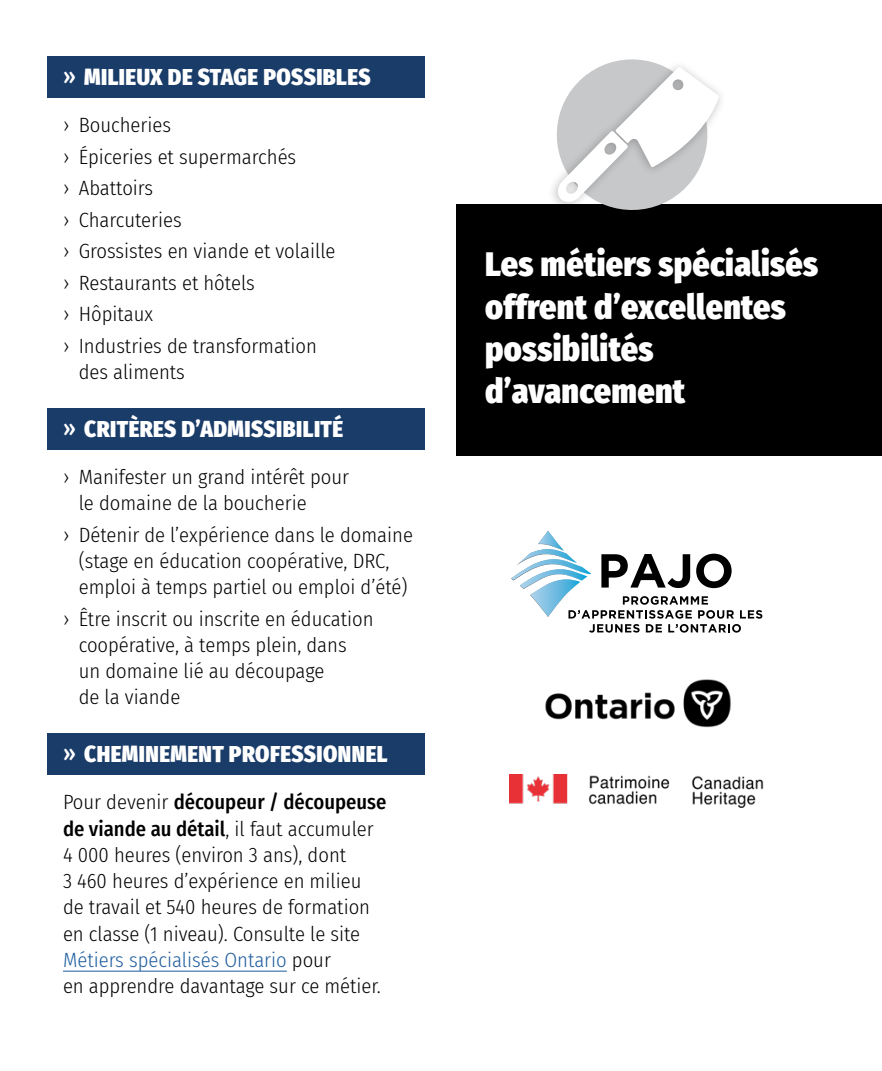
<style>
.page{position:relative;width:882px;height:1071px;background:#fff}
.page>*{position:absolute;margin:0;border:0;box-sizing:border-box;transform-origin:0 0}
.Moyen_titre{font:900 33.6px/42px "Fira Sans Condensed";letter-spacing:.01em;color:#fff}
.Sous_titre_maj_copy{font:900 22.75px "Fira Sans Condensed";letter-spacing:.02em;color:#fff}
.texte_courant{font:300 20.65px/26.2px "Fira Sans Condensed";color:#000}
.s1{font-weight:500}
.s2{color:#215e9e}
</style>
<div class="page">
<div style="left:457px;top:204px;width:425px;height:252px;background:#000"></div>
<div style="left:47px;top:57px;width:378px;height:41px;background:#1a3c69"></div>
<div style="left:47px;top:408px;width:378px;height:42px;background:#1a3c69"></div>
<div style="left:47px;top:734px;width:378px;height:41px;background:#1a3c69"></div>
<hr style="left:63px;top:971px;width:224px;height:1px;background:#215e9e">
<img style="left:510px;top:774px;width:254px;height:33px">
<img style="left:545px;top:679px;width:186px;height:49px">
<svg style="left:511px;top:531px;width:251px;height:102px"></svg>
<div style="left:548px;top:59px;width:179px;height:153px;background:#fff"></div>
<svg style="left:548px;top:59px;width:171px;height:153px"></svg>
<h3 class="Sous_titre_maj_copy" style="left:63px;top:57px;width:309px"><span class="s1">»</span> MILIEUX DE STAGE POSSIBLES</h3>
<p class="texte_courant" style="left:63px;top:112px;width:110px">› Boucheries</p>
<p class="texte_courant" style="left:63px;top:143px;width:235px">› Épiceries et supermarchés</p>
<p class="texte_courant" style="left:63px;top:175px;width:92px">› Abattoirs</p>
<p class="texte_courant" style="left:63px;top:206px;width:120px">› Charcuteries</p>
<p class="texte_courant" style="left:63px;top:238px;width:274px">› Grossistes en viande et volaille</p>
<p class="texte_courant" style="left:63px;top:269px;width:193px">› Restaurants et hôtels</p>
<p class="texte_courant" style="left:63px;top:301px;width:92px">› Hôpitaux</p>
<p class="texte_courant" style="left:79px;top:332px;width:240px;text-indent:-16px">› Industries de transformation des aliments</p>
<h3 class="Sous_titre_maj_copy" style="left:63px;top:408px;width:282px"><span class="s1">»</span> CRITÈRES D’ADMISSIBILITÉ</h3>
<p class="texte_courant" style="left:79px;top:463px;width:272px;text-indent:-16px">› Manifester un grand intérêt pour le domaine de la boucherie</p>
<p class="texte_courant" style="left:63px;top:521px;width:352px;text-align:center">› Détenir de l’expérience dans le domaine (stage en éducation coopérative, DRC, emploi à temps partiel ou emploi d’été)</p>
<p class="texte_courant" style="left:79px;top:605px;width:296px;text-indent:-16px">› Être inscrit ou inscrite en éducation coopérative, à temps plein, dans<br>un domaine lié au découpage<br>de la viande</p>
<h3 class="Sous_titre_maj_copy" style="left:63px;top:734px;width:326px"><span class="s1">»</span> CHEMINEMENT PROFESSIONNEL</h3>
<p class="texte_courant" style="left:63px;top:789px;width:325px">Pour devenir <span class="s1">découpeur / découpeuse de viande au détail</span>, il faut accumuler 4 000 heures (environ 3 ans), dont<br>3 460 heures d’expérience en milieu de travail et 540 heures de formation en classe (1 niveau). Consulte le site <span class="s2">Métiers spécialisés Ontario</span> pour<br>en apprendre davantage sur ce métier.</p>
<h2 class="Moyen_titre" style="left:485px;top:241px;width:335px">Les métiers spécialisés offrent d’excellentes possibilités d’avancement</h2>
</div>
